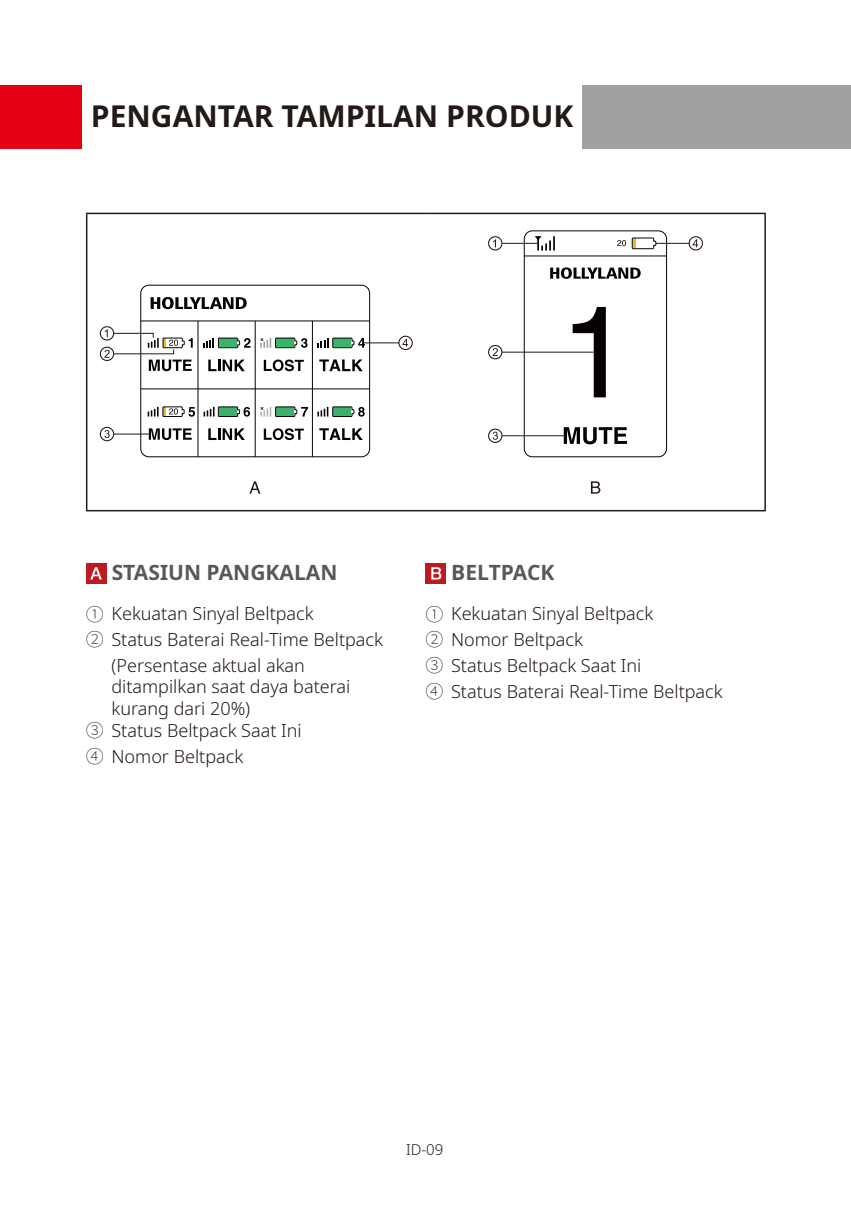
<style>
.page{position:relative;width:851px;height:1208px;background:#fff}
.page>*{position:absolute;margin:0;border:0;box-sizing:border-box;transform-origin:0 0}
.body_B{font:700 30px "Noto Sans";color:#231916}
.body_B-2{font:700 21px "Noto Sans";color:#595857}
.body{font:300 18px/21.6px "Noto Sans";color:#231916}
.t1{font:300 15px "Noto Sans";color:#231916}
.s1{font-family:"Source Han Sans SC";font-weight:200}
</style>
<div class="page">
<div style="left:82px;top:85px;width:768px;height:63px;background:#a0a0a1"></div>
<div style="left:0;top:85px;width:82px;height:63px;background:#e60013"></div>
<div style="left:82px;top:85px;width:500px;height:63px;background:#fff"></div>
<hr style="left:86px;top:213px;width:340px;height:1px;background:#231916">
<hr style="left:86px;top:214px;width:1px;height:296px;background:#231916">
<hr style="left:426px;top:213px;width:339px;height:1px;background:#231916">
<hr style="left:764px;top:214px;width:1px;height:296px;background:#231916">
<hr style="left:86px;top:510px;width:340px;height:1px;background:#231916">
<hr style="left:426px;top:510px;width:339px;height:1px;background:#231916">
<svg style="left:150px;top:297px;width:97px;height:12px"></svg>
<svg style="left:249px;top:481px;width:11px;height:12px"></svg>
<div style="left:140px;top:285px;width:230px;height:172px;border:1px solid #060202;border-radius:8px"></div>
<hr style="left:141px;top:388px;width:228px;height:1px;background:#060202">
<hr style="left:197px;top:321px;width:1px;height:136px;background:#060202">
<hr style="left:255px;top:321px;width:1px;height:136px;background:#060202">
<hr style="left:312px;top:321px;width:1px;height:136px;background:#060202">
<svg style="left:319px;top:359px;width:43px;height:12px"></svg>
<svg style="left:208px;top:359px;width:37px;height:12px"></svg>
<svg style="left:264px;top:359px;width:40px;height:12px"></svg>
<svg style="left:149px;top:428px;width:43px;height:12px"></svg>
<svg style="left:319px;top:428px;width:43px;height:12px"></svg>
<svg style="left:208px;top:428px;width:37px;height:12px"></svg>
<svg style="left:264px;top:428px;width:40px;height:12px"></svg>
<svg style="left:203px;top:337px;width:47px;height:11px"></svg>
<svg style="left:260px;top:337px;width:47px;height:11px"></svg>
<svg style="left:317px;top:337px;width:48px;height:11px"></svg>
<svg style="left:148px;top:406px;width:47px;height:11px"></svg>
<svg style="left:203px;top:406px;width:47px;height:11px"></svg>
<svg style="left:260px;top:406px;width:48px;height:11px"></svg>
<svg style="left:317px;top:406px;width:47px;height:11px"></svg>
<hr style="left:141px;top:320px;width:228px;height:1px;background:#060202">
<hr style="left:114px;top:433px;width:35px;height:1px;background:#241916">
<hr style="left:363px;top:342px;width:36px;height:1px;background:#241916">
<svg style="left:100px;top:427px;width:14px;height:14px"></svg>
<svg style="left:398px;top:336px;width:15px;height:14px"></svg>
<svg style="left:100px;top:326px;width:93px;height:45px"></svg>
<svg style="left:550px;top:267px;width:90px;height:12px"></svg>
<svg style="left:590px;top:481px;width:10px;height:12px"></svg>
<div style="left:523px;top:230px;width:144px;height:227px;border:1px solid #060202;border-radius:8px"></div>
<svg style="left:563px;top:427px;width:64px;height:17px"></svg>
<svg style="left:617px;top:237px;width:39px;height:12px"></svg>
<hr style="left:524px;top:255px;width:142px;height:1px;background:#060202">
<svg style="left:572px;top:307px;width:33px;height:90px"></svg>
<svg style="left:534px;top:236px;width:21px;height:14px"></svg>
<hr style="left:502px;top:243px;width:35px;height:1px;background:#241916">
<svg style="left:488px;top:236px;width:14px;height:14px"></svg>
<svg style="left:488px;top:345px;width:14px;height:14px"></svg>
<svg style="left:488px;top:428px;width:14px;height:15px"></svg>
<svg style="left:688px;top:236px;width:14px;height:14px"></svg>
<hr style="left:502px;top:352px;width:91px;height:1px;background:#241916">
<hr style="left:502px;top:435px;width:62px;height:1px;background:#241916">
<hr style="left:655px;top:243px;width:34px;height:1px;background:#241916">
<div style="left:86px;top:563px;width:20px;height:20px;background:#bd1b21"></div>
<svg style="left:90px;top:567px;width:12px;height:12px"></svg>
<div style="left:425px;top:563px;width:21px;height:20px;background:#bd1b21"></div>
<svg style="left:431px;top:567px;width:10px;height:12px"></svg>
<p class="body_B" style="left:91px;top:95px;width:484px">PENGANTAR TAMPILAN PRODUK</p>
<p class="body_B-2" style="left:112px;top:558px;width:227px">STASIUN PANGKALAN</p>
<p class="body" style="left:86px;top:603px;width:229px"><span class="s1">①</span> Kekuatan Sinyal Beltpack</p>
<p class="body" style="left:86px;top:629px;width:298px"><span class="s1">②</span> Status Baterai Real-Time Beltpack</p>
<p class="body" style="left:111px;top:655px;width:240px">(Persentase aktual akan ditampilkan saat daya baterai kurang dari 20%)</p>
<p class="body" style="left:86px;top:720px;width:217px"><span class="s1">③</span> Status Beltpack Saat Ini</p>
<p class="body" style="left:86px;top:745px;width:159px"><span class="s1">④</span> Nomor Beltpack</p>
<p class="body_B-2" style="left:451px;top:558px;width:105px">BELTPACK</p>
<p class="body" style="left:425px;top:603px;width:229px"><span class="s1">①</span> Kekuatan Sinyal Beltpack</p>
<p class="body" style="left:425px;top:629px;width:159px"><span class="s1">②</span> Nomor Beltpack</p>
<p class="body" style="left:425px;top:655px;width:217px"><span class="s1">③</span> Status Beltpack Saat Ini</p>
<p class="body" style="left:425px;top:681px;width:298px"><span class="s1">④</span> Status Baterai Real-Time Beltpack</p>
<p class="t1" style="left:406px;top:1138px;width:39px">ID-09</p>
</div>
